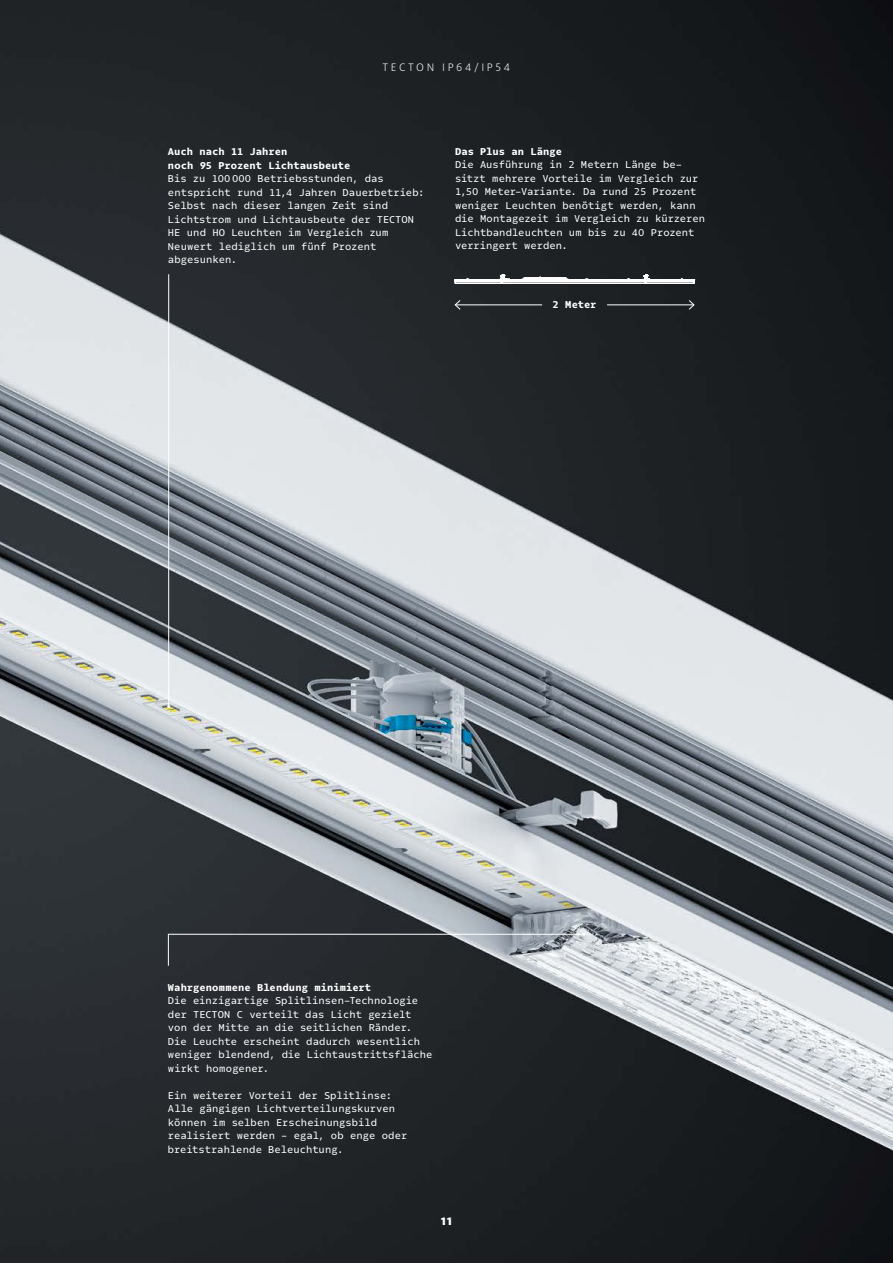
<style>
.page{position:relative;width:893px;height:1263px;background:#fff}
.page>*{position:absolute;margin:0;border:0;box-sizing:border-box;transform-origin:0 0}
.t1{font:300 12px "Milo Pro";letter-spacing:.22em;color:#fff}
.t2{font:900 12px "Milo Pro";color:#fff}
.t3{font:10.5px/13.5px "Odisseia";color:#fff}
.t4{font:900 10.5px/13.5px "Odisseia";letter-spacing:.005em;color:#fff}
</style>
<div class="page">
<img style="left:0;top:0;width:893px;height:1263px">
<svg style="left:168px;top:933px;width:417px;height:33px;background:#505459"></svg>
<hr style="left:168px;top:274px;width:1px;height:432px;background:#fff">
<svg style="left:455px;top:274px;width:239px;height:10px"></svg>
<hr style="left:607px;top:305px;width:87px;height:1px;background:#fff">
<svg style="left:689px;top:300px;width:5px;height:10px"></svg>
<hr style="left:455px;top:305px;width:87px;height:1px;background:#fff">
<svg style="left:455px;top:300px;width:6px;height:10px"></svg>
<p class="t1" style="left:383px;top:61px;width:129px">TECTON IP64/IP54</p>
<p class="t4" style="left:168px;top:145px;width:184px">Auch nach 11 Jahren<br>noch 95 Prozent Lichtausbeute</p>
<p class="t3" style="left:168px;top:172px;width:258px">Bis zu 100 000 Betriebsstunden, das entspricht rund 11,4 Jahren Dauerbetrieb:<br>Selbst nach dieser langen Zeit sind Lichtstrom und Lichtausbeute der TECTON HE und HO Leuchten im Vergleich zum Neuwert lediglich um fünf Prozent abgesunken.</p>
<p class="t4" style="left:455px;top:145px;width:109px">Das Plus an Länge</p>
<p class="t3" style="left:455px;top:158px;width:252px">Die Ausführung in 2 Metern Länge be&shy;sitzt mehrere Vorteile im Vergleich zur 1,50 Meter-Variante. Da rund 25 Prozent weniger Leuchten benötigt werden, kann die Montagezeit im Vergleich zu kürzeren Lichtbandleuchten um bis zu 40 Prozent verringert werden.</p>
<p class="t4" style="left:553px;top:297px;width:45px">2 Meter</p>
<p class="t4" style="left:168px;top:980px;width:205px">Wahrgenommene Blendung minimiert</p>
<p class="t3" style="left:168px;top:994px;width:266px">Die einzigartige Splitlinsen-Technologie der TECTON C verteilt das Licht gezielt von der Mitte an die seitlichen Ränder.<br>Die Leuchte erscheint dadurch wesentlich weniger blendend, die Lichtaustrittsfläche wirkt homogener.</p>
<p class="t3" style="left:168px;top:1088px;width:241px">Ein weiterer Vorteil der Splitlinse:<br>Alle gängigen Lichtverteilungskurven können im selben Erscheinungsbild realisiert werden – egal, ob enge oder breitstrahlende Beleuchtung.</p>
<p class="t2" style="left:441px;top:1214px;width:12px">11</p>
</div>
